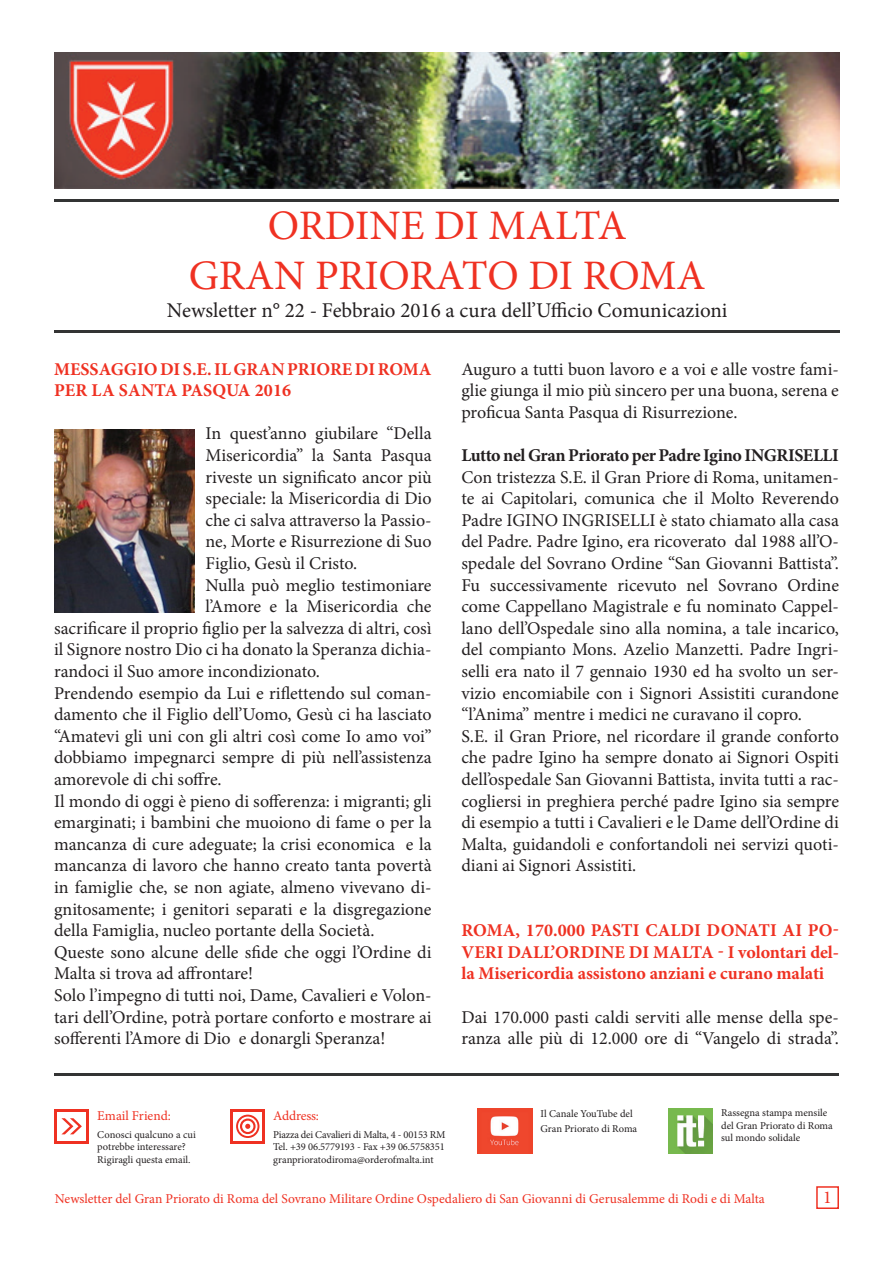
<style>
.page{position:relative;width:893px;height:1263px;background:#fff}
.page>*{position:absolute;margin:0;border:0;box-sizing:border-box;transform-origin:0 0}
.t1{font:42px/50.4px "Minion Pro";letter-spacing:-.005em;color:#ef3122;text-align:center}
.t2{font:21px "Minion Pro";color:#231f20}
.t3{font:18px/21.6px "Minion Pro";color:#231f20}
.t4{font:700 18px/21.6px "Minion Pro";color:#ef3122}
.t5{font:700 18px "Minion Pro";color:#231f20}
.t6{font:18px "Minion Pro";color:#ef3122}
.t7{font:13.5px "Minion Pro";color:#ef3122}
.t8{font:10.5px/12.6px "Minion Pro";color:#231f20}
</style>
<div class="page">
<img style="left:478px;top:1108px;width:54px;height:46px">
<img style="left:668px;top:1108px;width:45px;height:46px">
<img style="left:55px;top:331px;width:784px;height:1px">
<img style="left:55px;top:53px;width:784px;height:136px">
<div style="left:231px;top:1109px;width:34px;height:34px;background:#ef3122"></div>
<div style="left:233px;top:1112px;width:29px;height:29px;background:#fff"></div>
<svg style="left:236px;top:1114px;width:23px;height:24px"></svg>
<svg style="left:238px;top:1116px;width:20px;height:20px"></svg>
<svg style="left:240px;top:1118px;width:16px;height:16px"></svg>
<div style="left:242px;top:1121px;width:11px;height:11px;background:#fff;border-radius:50%"></div>
<svg style="left:245px;top:1124px;width:5px;height:5px"></svg>
<div style="left:55px;top:1109px;width:34px;height:34px;background:#ef3122"></div>
<div style="left:57px;top:1112px;width:29px;height:29px;background:#fff"></div>
<svg style="left:61px;top:1118px;width:21px;height:16px"></svg>
<svg style="left:816px;top:1186px;width:23px;height:23px"></svg>
<img style="left:54px;top:1074px;width:785px;height:1px">
<hr style="left:54px;top:199px;width:785px;height:2px;background:#333434">
<img style="left:54px;top:429px;width:140px;height:183px">
<h1 class="t1" style="left:189px;top:200px;width:518px">ORDINE DI MALTA<br>GRAN PRIORATO DI ROMA</h1>
<p class="t2" style="left:167px;top:296px;width:562px">Newsletter n° 22 - Febbraio 2016 a cura dell’Ufficio Comunicazioni</p>
<p class="t4" style="left:54px;top:358px;width:379px">Messaggio di S.E. il Gran Priore di Roma per la Santa Pasqua 2016</p>
<p class="t3" style="left:206px;top:423px;width:228px">In quest’anno giubilare “Della</p>
<p class="t3" style="left:206px;top:444px;width:228px">Misericordia” la Santa Pasqua</p>
<p class="t3" style="left:206px;top:466px;width:228px">riveste un significato ancor più</p>
<p class="t3" style="left:206px;top:488px;width:228px">speciale: la Misericordia di Dio</p>
<p class="t3" style="left:206px;top:509px;width:228px">che ci salva attraverso la Passio-</p>
<p class="t3" style="left:206px;top:531px;width:228px">ne, Morte e Risurrezione di Suo</p>
<p class="t3" style="left:206px;top:552px;width:153px">Figlio, Gesù il Cristo.</p>
<p class="t3" style="left:206px;top:574px;width:228px">Nulla può meglio testimoniare</p>
<p class="t3" style="left:206px;top:596px;width:228px">l’Amore e la Misericordia che</p>
<p class="t3" style="left:54px;top:617px;width:379px">sacrificare il proprio figlio per la salvezza di altri, così</p>
<p class="t3" style="left:54px;top:639px;width:379px">il Signore nostro Dio ci ha donato la Speranza dichia-</p>
<p class="t3" style="left:54px;top:660px;width:267px">randoci il Suo amore incondizionato.</p>
<p class="t3" style="left:54px;top:682px;width:379px">Prendendo esempio da Lui e riflettendo sul coman-</p>
<p class="t3" style="left:54px;top:704px;width:379px">damento che il Figlio dell’Uomo, Gesù ci ha lasciato</p>
<p class="t3" style="left:54px;top:725px;width:379px">“Amatevi gli uni con gli altri così come Io amo voi”</p>
<p class="t3" style="left:54px;top:747px;width:379px">dobbiamo impegnarci sempre di più nell’assistenza</p>
<p class="t3" style="left:54px;top:768px;width:169px">amorevole di chi soffre.</p>
<p class="t3" style="left:54px;top:790px;width:379px">Il mondo di oggi è pieno di sofferenza: i migranti; gli</p>
<p class="t3" style="left:54px;top:812px;width:379px">emarginati; i bambini che muoiono di fame o per la</p>
<p class="t3" style="left:54px;top:833px;width:379px">mancanza di cure adeguate; la crisi economica e la</p>
<p class="t3" style="left:54px;top:855px;width:379px">mancanza di lavoro che hanno creato tanta povertà</p>
<p class="t3" style="left:54px;top:876px;width:379px">in famiglie che, se non agiate, almeno vivevano di-</p>
<p class="t3" style="left:54px;top:898px;width:379px">gnitosamente; i genitori separati e la disgregazione</p>
<p class="t3" style="left:54px;top:920px;width:322px">della Famiglia, nucleo portante della Società.</p>
<p class="t3" style="left:54px;top:941px;width:379px">Queste sono alcune delle sfide che oggi l’Ordine di</p>
<p class="t3" style="left:54px;top:963px;width:201px">Malta si trova ad affrontare!</p>
<p class="t3" style="left:54px;top:984px;width:379px">Solo l’impegno di tutti noi, Dame, Cavalieri e Volon-</p>
<p class="t3" style="left:54px;top:1006px;width:379px">tari dell’Ordine, potrà portare conforto e mostrare ai</p>
<p class="t3" style="left:54px;top:1028px;width:333px">sofferenti l’Amore di Dio e donargli Speranza!</p>
<p class="t3" style="left:461px;top:358px;width:379px;text-align:justify">Auguro a tutti buon lavoro e a voi e alle vostre fami&shy;glie giunga il mio più sincero per una buona, serena e proficua Santa Pasqua di Risurrezione.</p>
<p class="t5" style="left:461px;top:442px;width:294px">Lutto nel Gran Priorato per Padre Igino INGRISELLI</p>
<p class="t3" style="left:461px;top:466px;width:379px">Con tristezza S.E. il Gran Priore di Roma, unitamen&shy;te ai Capitolari, comunica che il Molto Reverendo Padre IGINO INGRISELLI è stato chiamato alla casa del Padre. Padre Igino, era ricoverato dal 1988 all’O&shy;spedale del Sovrano Ordine “San Giovanni Battista”.<br>Fu successivamente ricevuto nel Sovrano Ordine come Cappellano Magistrale e fu nominato Cappel&shy;lano dell’Ospedale sino alla nomina, a tale incarico, del compianto Mons. Azelio Manzetti. Padre Ingri&shy;selli era nato il 7 gennaio 1930 ed ha svolto un ser&shy;vizio encomiabile con i Signori Assistiti curandone “l’Anima” mentre i medici ne curavano il copro.<br>S.E. il Gran Priore, nel ricordare il grande conforto che padre Igino ha sempre donato ai Signori Ospiti dell’ospedale San Giovanni Battista, invita tutti a rac&shy;cogliersi in preghiera perché padre Igino sia sempre di esempio a tutti i Cavalieri e le Dame dell’Ordine di Malta, guidandoli e confortandoli nei servizi quoti&shy;diani ai Signori Assistiti.</p>
<p class="t4" style="left:461px;top:919px;width:379px;text-align:justify">Roma, 170.000 pasti caldi donati ai po&shy;veri dall’Ordine di Malta - I volontari del&shy;la Misericordia assistono anziani e curano malati</p>
<p class="t3" style="left:461px;top:1006px;width:379px">Dai 170.000 pasti caldi serviti alle mense della spe&shy;ranza alle più di 12.000 ore di “Vangelo di strada”.</p>
<p class="t7" style="left:97px;top:1107px;width:75px">Email Friend:</p>
<p class="t8" style="left:97px;top:1128px;width:100px">Conosci qualcuno a cui potrebbe interessare?<br>Rigiragli questa email.</p>
<p class="t7" style="left:273px;top:1107px;width:47px">Address:</p>
<p class="t8" style="left:273px;top:1128px;width:174px;text-align:justify">Piazza dei Cavalieri di Malta, 4 - 00153 RM Tel. +39 06.5779193 - Fax +39 06.5758351 granprioratodiroma@orderofmalta.int</p>
<p class="t8" style="left:540px;top:1107px;width:98px;line-height:14.4px">Il Canale YouTube del<br>Gran Priorato di Roma</p>
<p class="t8" style="left:721px;top:1106px;width:113px">Rassegna stampa mensile del Gran Priorato di Roma sul mondo solidale</p>
<p class="t7" style="left:55px;top:1190px;width:712px">Newsletter del Gran Priorato di Roma del Sovrano Militare Ordine Ospedaliero di San Giovanni di Gerusalemme di Rodi e di Malta</p>
<p class="t6" style="left:823px;top:1185px;width:10px">1</p>
</div>
